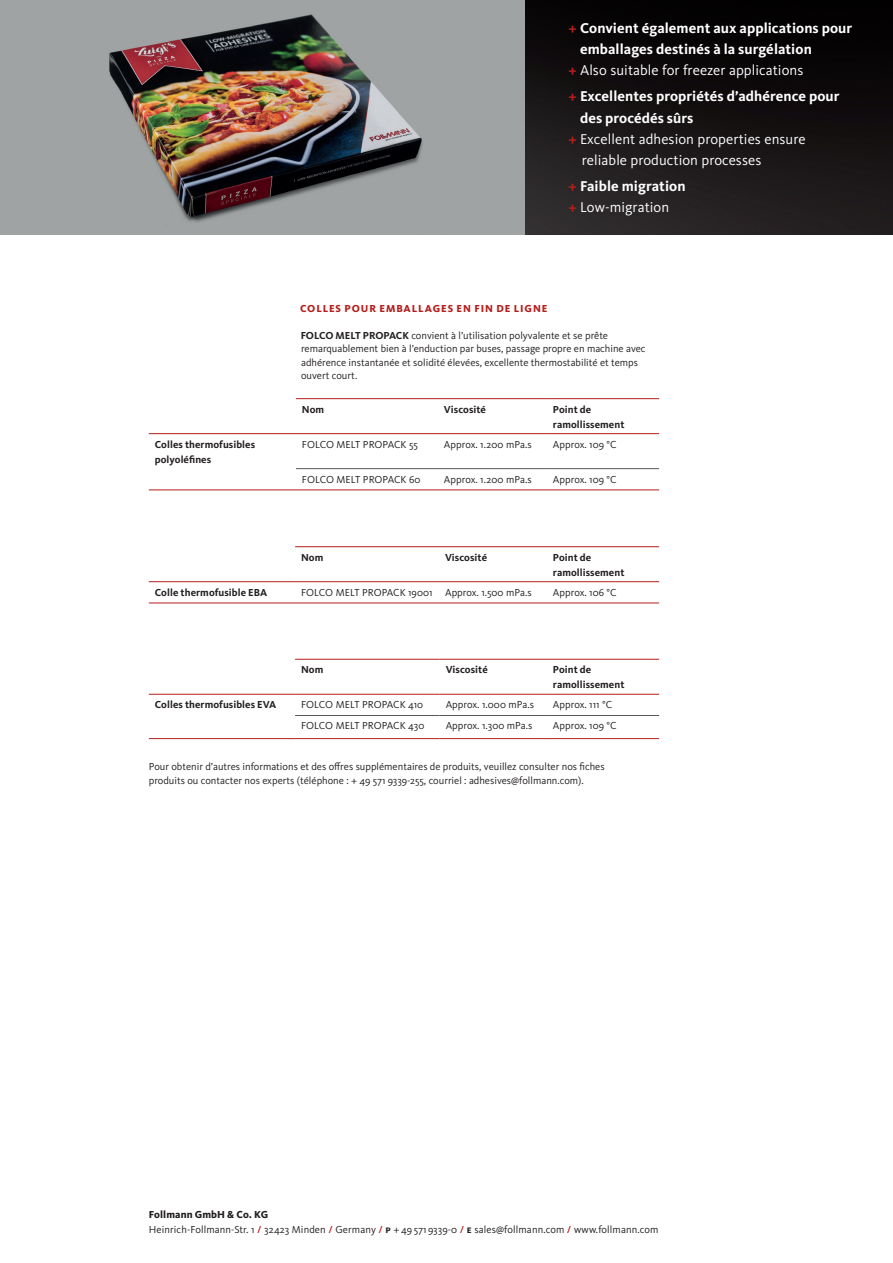
<style>
.page{position:relative;width:893px;height:1263px;background:#fff}
.page>*{position:absolute;margin:0;border:0;box-sizing:border-box;transform-origin:0 0}
.Fließtext_Block_DE{font:700 14.7px/21.3px "Kievit Pro";letter-spacing:.005em;color:#fff}
.Fließtext_Block_DE-2{font:14.7px "Kievit Pro";letter-spacing:.005em;color:#fff}
.Fließtext_Tabelle{font:10.5px/13.5px "Kievit Pro";color:#231f20}
.Fließtext_Tabelle-2{font:700 10.5px/15px "Kievit Pro";letter-spacing:.005em;color:#231f20}
.BU_Marginalien_DE{font:10.5px/15px "Kievit Pro";letter-spacing:.01em;color:#231f20}
.H1_Tabelle{font:800 10.5px "Kievit Pro";letter-spacing:.09em;color:#b51e1b}
.s1{color:#b51e1b}
.s2{font-weight:700;color:#b51e1b}
.s3{font-weight:400}
.s4{font-weight:700}
.s5{font-weight:800}
.s6{font-weight:500;color:#b51e1b}
</style>
<div class="page">
<img style="left:0;top:0;width:525px;height:234px">
<img style="left:525px;top:0;width:368px;height:234px">
<hr style="left:149px;top:433px;width:147px;height:1px;background:#b51e1b">
<hr style="left:296px;top:398px;width:142px;height:1px;background:#b51e1b">
<hr style="left:438px;top:398px;width:109px;height:1px;background:#b51e1b">
<hr style="left:547px;top:398px;width:112px;height:1px;background:#b51e1b">
<hr style="left:296px;top:433px;width:142px;height:1px;background:#b51e1b">
<hr style="left:438px;top:433px;width:109px;height:1px;background:#b51e1b">
<hr style="left:547px;top:433px;width:112px;height:1px;background:#b51e1b">
<hr style="left:296px;top:468px;width:142px;height:1px;background:#57585a">
<hr style="left:438px;top:468px;width:109px;height:1px;background:#57585a">
<hr style="left:547px;top:468px;width:112px;height:1px;background:#57585a">
<hr style="left:149px;top:489px;width:147px;height:1px;background:#b51e1b">
<hr style="left:296px;top:489px;width:142px;height:1px;background:#b51e1b">
<hr style="left:438px;top:489px;width:109px;height:1px;background:#b51e1b">
<hr style="left:547px;top:489px;width:112px;height:1px;background:#b51e1b">
<hr style="left:295px;top:715px;width:145px;height:1px;background:#57585a">
<hr style="left:440px;top:715px;width:107px;height:1px;background:#57585a">
<hr style="left:547px;top:715px;width:112px;height:1px;background:#57585a">
<hr style="left:149px;top:738px;width:146px;height:1px;background:#b51e1b">
<hr style="left:295px;top:738px;width:145px;height:1px;background:#b51e1b">
<hr style="left:440px;top:738px;width:107px;height:1px;background:#b51e1b">
<hr style="left:547px;top:738px;width:112px;height:1px;background:#b51e1b">
<hr style="left:295px;top:659px;width:145px;height:1px;background:#b51e1b">
<hr style="left:440px;top:659px;width:107px;height:1px;background:#b51e1b">
<hr style="left:547px;top:659px;width:112px;height:1px;background:#b51e1b">
<hr style="left:149px;top:694px;width:146px;height:1px;background:#b51e1b">
<hr style="left:295px;top:694px;width:145px;height:1px;background:#b51e1b">
<hr style="left:440px;top:694px;width:107px;height:1px;background:#b51e1b">
<hr style="left:547px;top:694px;width:112px;height:1px;background:#b51e1b">
<hr style="left:295px;top:546px;width:144px;height:1px;background:#b51e1b">
<hr style="left:439px;top:546px;width:108px;height:1px;background:#b51e1b">
<hr style="left:547px;top:546px;width:112px;height:1px;background:#b51e1b">
<hr style="left:149px;top:581px;width:146px;height:1px;background:#b51e1b">
<hr style="left:295px;top:581px;width:144px;height:1px;background:#b51e1b">
<hr style="left:439px;top:581px;width:108px;height:1px;background:#b51e1b">
<hr style="left:547px;top:581px;width:112px;height:1px;background:#b51e1b">
<hr style="left:149px;top:603px;width:146px;height:1px;background:#b51e1b">
<hr style="left:295px;top:603px;width:144px;height:1px;background:#b51e1b">
<hr style="left:439px;top:603px;width:108px;height:1px;background:#b51e1b">
<hr style="left:547px;top:603px;width:112px;height:1px;background:#b51e1b">
<p class="Fließtext_Block_DE" style="left:568px;top:17px;width:285px"><span class="s1">+</span> Convient également aux applications pour</p>
<p class="Fließtext_Block_DE" style="left:580px;top:39px;width:233px">emballages destinés à la surgélation</p>
<p class="Fließtext_Block_DE-2" style="left:568px;top:62px;width:236px"><span class="s2">+</span> Also suitable for freezer applications</p>
<p class="Fließtext_Block_DE" style="left:568px;top:86px;width:273px"><span class="s1">+</span> Excellentes propriétés d’adhérence pour</p>
<p class="Fließtext_Block_DE" style="left:580px;top:107px;width:115px">des procédés sûrs</p>
<p class="Fließtext_Block_DE-2" style="left:568px;top:130px;width:239px"><span class="s2">+</span> Excellent adhesion properties ensure</p>
<p class="Fließtext_Block_DE-2" style="left:582px;top:151px;width:181px">reliable production processes</p>
<p class="Fließtext_Block_DE" style="left:568px;top:175px;width:119px"><span class="s1">+</span> Faible migration <span class="s1">+</span> <span class="s3">Low-migration</span></p>
<p class="H1_Tabelle" style="left:300px;top:302px;width:249px">COLLES POUR EMBALLAGES EN FIN DE LIGNE</p>
<p class="Fließtext_Tabelle" style="left:301px;top:328px;width:346px"><span class="s4">FOLCO MELT PROPACK</span> convient à l’utilisation polyvalente et se prête remarquablement bien à l’enduction par buses, passage propre en machine avec adhérence instantanée et solidité élevées, excellente thermostabilité et temps ouvert court.</p>
<p class="Fließtext_Tabelle-2" style="left:302px;top:402px;width:24px">Nom</p>
<p class="Fließtext_Tabelle-2" style="left:444px;top:402px;width:44px">Viscosité</p>
<p class="Fließtext_Tabelle-2" style="left:553px;top:402px;width:73px">Point de ramollissement</p>
<p class="Fließtext_Tabelle-2" style="left:155px;top:437px;width:102px">Colles thermofusibles polyoléfines</p>
<p class="Fließtext_Tabelle" style="left:302px;top:437px;width:117px">FOLCO MELT PROPACK 55</p>
<p class="Fließtext_Tabelle" style="left:444px;top:437px;width:89px">Approx. 1.200 mPa.s</p>
<p class="Fließtext_Tabelle" style="left:553px;top:437px;width:65px">Approx. 109 °C</p>
<p class="Fließtext_Tabelle" style="left:302px;top:472px;width:120px">FOLCO MELT PROPACK 60</p>
<p class="Fließtext_Tabelle" style="left:444px;top:472px;width:89px">Approx. 1.200 mPa.s</p>
<p class="Fließtext_Tabelle" style="left:553px;top:472px;width:65px">Approx. 109 °C</p>
<p class="Fließtext_Tabelle-2" style="left:301px;top:550px;width:24px">Nom</p>
<p class="Fließtext_Tabelle-2" style="left:445px;top:550px;width:44px">Viscosité</p>
<p class="Fließtext_Tabelle-2" style="left:553px;top:550px;width:73px">Point de ramollissement</p>
<p class="Fließtext_Tabelle-2" style="left:155px;top:585px;width:114px">Colle thermofusible EBA</p>
<p class="Fließtext_Tabelle" style="left:301px;top:585px;width:133px">FOLCO MELT PROPACK 19001</p>
<p class="Fließtext_Tabelle" style="left:445px;top:585px;width:88px">Approx. 1.500 mPa.s</p>
<p class="Fließtext_Tabelle" style="left:553px;top:585px;width:65px">Approx. 106 °C</p>
<p class="Fließtext_Tabelle-2" style="left:301px;top:662px;width:24px">Nom</p>
<p class="Fließtext_Tabelle-2" style="left:446px;top:662px;width:44px">Viscosité</p>
<p class="Fließtext_Tabelle-2" style="left:553px;top:662px;width:73px">Point de ramollissement</p>
<p class="Fließtext_Tabelle-2" style="left:155px;top:697px;width:123px">Colles thermofusibles EVA</p>
<p class="Fließtext_Tabelle" style="left:301px;top:698px;width:124px">FOLCO MELT PROPACK 410</p>
<p class="Fließtext_Tabelle" style="left:446px;top:698px;width:90px">Approx. 1.000 mPa.s</p>
<p class="Fließtext_Tabelle" style="left:553px;top:698px;width:61px">Approx. 111 °C</p>
<p class="Fließtext_Tabelle" style="left:301px;top:719px;width:125px">FOLCO MELT PROPACK 430</p>
<p class="Fließtext_Tabelle" style="left:446px;top:719px;width:88px">Approx. 1.300 mPa.s</p>
<p class="Fließtext_Tabelle" style="left:553px;top:719px;width:65px">Approx. 109 °C</p>
<p class="Fließtext_Tabelle" style="left:149px;top:760px;width:457px">Pour obtenir d’autres informations et des offres supplémentaires de produits, veuillez consulter nos fiches produits ou contacter nos experts (téléphone : + 49 571 9339-255, courriel : adhesives@follmann.com).</p>
<p class="BU_Marginalien_DE" style="left:149px;top:1207px;width:511px"><span class="s5">Follmann GmbH &amp; Co. KG<br></span>Heinrich-Follmann-Str. 1 <span class="s6">/</span> 32423 Minden <span class="s6">/</span> Germany <span class="s6">/</span> <span class="s4">p</span> + 49 571 9339-0 <span class="s6">/</span> <span class="s4">e</span> sales@follmann.com <span class="s6">/</span> www.follmann.com</p>
</div>
